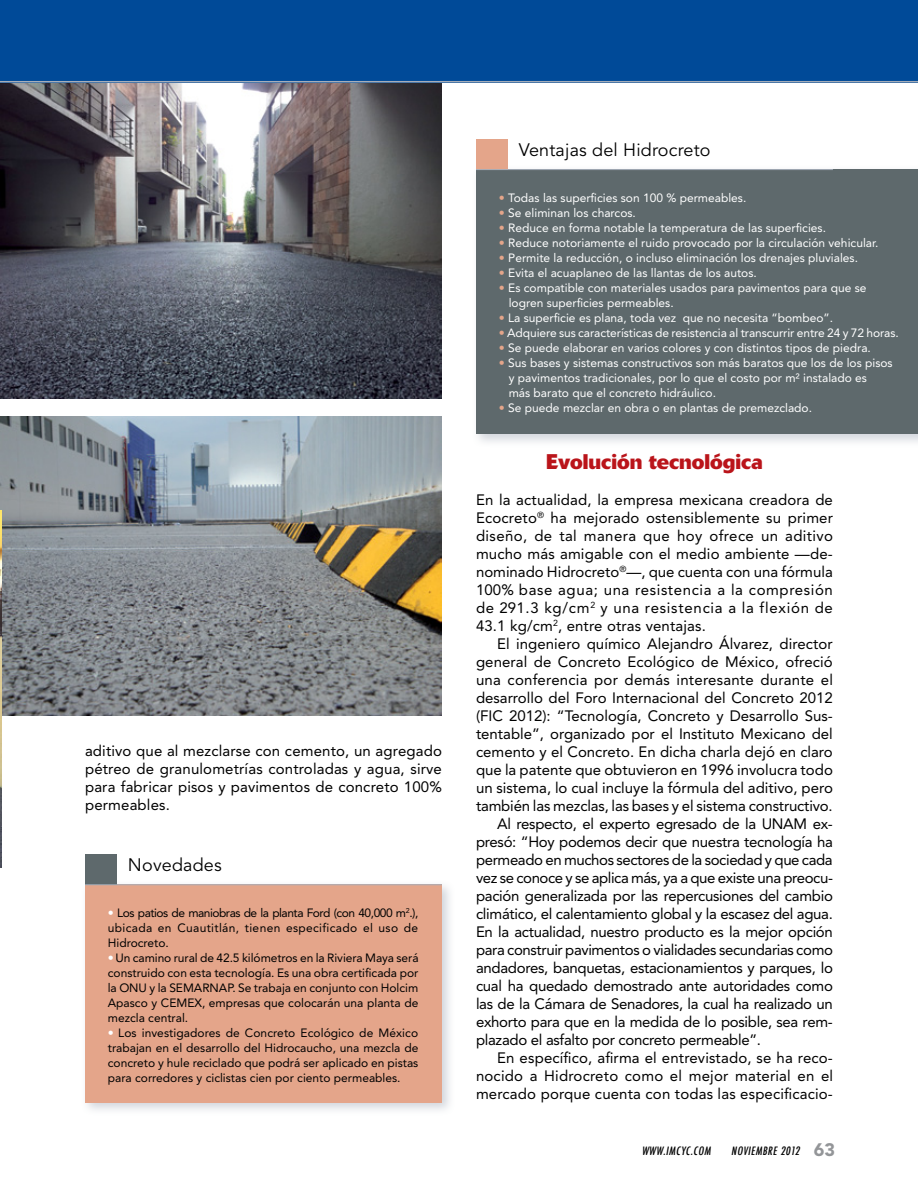
<style>
.page{position:relative;width:918px;height:1188px;background:#fff}
.page>*{position:absolute;margin:0;border:0;box-sizing:border-box;transform-origin:0 0}
.t1{font:700 21px "Delta";color:#ba141a}
.t2{font:18px "Avenir";letter-spacing:.01em;color:#000}
.t3{font:15px/18px "Avenir";letter-spacing:-.01em;color:#000;text-align:justify}
.t4{font:15px "Avenir";letter-spacing:.01em;color:#000}
.t5{font:15px "Avenir";letter-spacing:.015em;color:#000}
.t6{font:12px/15px "Avenir";color:#fff}
.t7{font:12px/15px "Avenir";color:#000;text-align:justify}
.t8{font:italic 500 condensed 11.25px "Futura";color:#000}
.s1{font-weight:900;color:#fff}
.s2{font-weight:900;color:#e4a58a}
.s3{font-family:"Avenir";font-weight:900;font-style:normal;font-stretch:normal;font-size:18px;color:#939598}
</style>
<div class="page">
<img style="left:0;top:82px;width:442px;height:317px">
<img style="left:0;top:417px;width:442px;height:299px">
<img style="left:0;top:510px;width:1px;height:357px">
<div style="left:0;top:0;width:918px;height:82px;background:#004a98"></div>
<hr style="left:0;top:81px;width:918px;height:1px;background:#a5adb9">
<div style="left:80px;top:880px;width:376px;height:237px;background:#a5adb9;opacity:.5"></div>
<div style="left:85px;top:885px;width:357px;height:218px;background:#e4a58a"></div>
<div style="left:471px;top:165px;width:447px;height:282px;background:#a5adb9;opacity:.5"></div>
<div style="left:476px;top:170px;width:442px;height:264px;background:#5e696c"></div>
<div style="left:85px;top:854px;width:32px;height:31px;background:#5e696c"></div>
<div style="left:476px;top:139px;width:32px;height:31px;background:#e4a58a"></div>
<hr style="left:85px;top:884px;width:357px;height:1px;background:#a5adb9">
<hr style="left:476px;top:169px;width:357px;height:1px;background:#a5adb9">
<p class="t3" style="left:85px;top:742px;width:358px">aditivo que al mezclarse con cemento, un agregado pétreo de granulometrías controladas y agua, sirve para fabricar pisos y pavimentos de concreto 100% permeables.</p>
<p class="t2" style="left:128px;top:855px;width:95px">Novedades</p>
<p class="t7" style="left:108px;top:905px;width:312px"><span class="s1">•</span> Los patios de maniobras de la planta Ford (con 40,000 m<sup>2</sup>.), ubicada en Cuautitlán, tienen especificado el uso de Hidrocreto.</p>
<p class="t7" style="left:108px;top:950px;width:312px"><span class="s1">•</span> Un camino rural de 42.5 kilómetros en la Riviera Maya será construido con esta tecnología. Es una obra certificada por la ONU y la SEMARNAP. Se trabaja en conjunto con Holcim Apasco y CEMEX, empresas que colocarán una planta de mezcla central.</p>
<p class="t7" style="left:108px;top:1025px;width:312px"><span class="s1">•</span> Los investigadores de Concreto Ecológico de México trabajan en el desarrollo del Hidrocaucho, una mezcla de concreto y hule reciclado que podrá ser aplicado en pistas para corredores y ciclistas cien por ciento permeables.</p>
<p class="t2" style="left:519px;top:139px;width:193px">Ventajas del Hidrocreto</p>
<p class="t6" style="left:499px;top:190px;width:249px"><span class="s2">•</span> Todas las superficies son 100 % permeables.</p>
<p class="t6" style="left:499px;top:205px;width:139px"><span class="s2">•</span> Se eliminan los charcos.</p>
<p class="t6" style="left:499px;top:220px;width:329px"><span class="s2">•</span> Reduce en forma notable la temperatura de las superficies.</p>
<p class="t6" style="left:499px;top:235px;width:381px"><span class="s2">•</span> Reduce notoriamente el ruido provocado por la circulación vehicular.</p>
<p class="t6" style="left:499px;top:250px;width:361px"><span class="s2">•</span> Permite la reducción, o incluso eliminación los drenajes pluviales.</p>
<p class="t6" style="left:499px;top:265px;width:260px"><span class="s2">•</span> Evita el acuaplaneo de las llantas de los autos.</p>
<p class="t6" style="left:509px;top:280px;width:359px;text-indent:-10px"><span class="s2">•</span> Es compatible con materiales usados para pavimentos para que se logren superficies permeables.</p>
<p class="t6" style="left:499px;top:310px;width:336px"><span class="s2">•</span> La superficie es plana, toda vez que no necesita “bombeo”.</p>
<p class="t6" style="left:499px;top:325px;width:402px"><span class="s2">•</span> Adquiere sus características de resistencia al transcurrir entre 24 y 72 horas.</p>
<p class="t6" style="left:499px;top:340px;width:374px"><span class="s2">•</span> Se puede elaborar en varios colores y con distintos tipos de piedra.</p>
<p class="t6" style="left:509px;top:355px;width:385px;text-indent:-10px"><span class="s2">•</span> Sus bases y sistemas constructivos son más baratos que los de los pisos y pavimentos tradicionales, por lo que el costo por m² instalado es<br>más barato que el concreto hidráulico.</p>
<p class="t6" style="left:499px;top:400px;width:315px"><span class="s2">•</span> Se puede mezclar en obra o en plantas de premezclado.</p>
<h1 class="t1" style="left:546px;top:449px;width:218px">Evolución tecnológica</h1>
<p class="t3" style="left:476px;top:491px;width:359px">En la actualidad, la empresa mexicana creadora de Ecocreto<sup>®</sup> ha mejorado ostensiblemente su primer diseño, de tal manera que hoy ofrece un aditivo mucho más amigable con el medio ambiente —de&shy;nominado Hidrocreto<sup>®</sup>—, que cuenta con una fórmula 100% base agua; una resistencia a la compresión de 291.3 kg/cm<sup>2</sup> y una resistencia a la flexión de 43.1 kg/cm<sup>2</sup>, entre otras ventajas.</p>
<p class="t3" style="left:497px;top:635px;width:337px">El ingeniero químico Alejandro Álvarez, director</p>
<p class="t3" style="left:476px;top:653px;width:358px">general de Concreto Ecológico de México, ofreció</p>
<p class="t5" style="left:476px;top:671px;width:359px">una conferencia por demás interesante durante el</p>
<p class="t3" style="left:476px;top:689px;width:358px">desarrollo del Foro Internacional del Concreto 2012</p>
<p class="t3" style="left:476px;top:707px;width:358px">(FIC 2012): “Tecnología, Concreto y Desarrollo Sus-</p>
<p class="t3" style="left:476px;top:725px;width:358px">tentable”, organizado por el Instituto Mexicano del</p>
<p class="t3" style="left:476px;top:743px;width:358px">cemento y el Concreto. En dicha charla dejó en claro</p>
<p class="t3" style="left:476px;top:761px;width:358px">que la patente que obtuvieron en 1996 involucra todo</p>
<p class="t3" style="left:476px;top:779px;width:358px">un sistema, lo cual incluye la fórmula del aditivo, pero</p>
<p class="t3" style="left:476px;top:797px;width:358px">también las mezclas, las bases y el sistema constructivo.</p>
<p class="t3" style="left:497px;top:815px;width:337px">Al respecto, el experto egresado de la UNAM ex-</p>
<p class="t3" style="left:476px;top:833px;width:358px">presó: “Hoy podemos decir que nuestra tecnología ha</p>
<p class="t3" style="left:476px;top:851px;width:358px">permeado en muchos sectores de la sociedad y que cada</p>
<p class="t3" style="left:476px;top:869px;width:359px">vez se conoce y se aplica más, ya a que existe una preocu-</p>
<p class="t3" style="left:476px;top:887px;width:358px">pación generalizada por las repercusiones del cambio</p>
<p class="t3" style="left:476px;top:905px;width:358px">climático, el calentamiento global y la escasez del agua.</p>
<p class="t3" style="left:476px;top:923px;width:358px">En la actualidad, nuestro producto es la mejor opción</p>
<p class="t3" style="left:476px;top:941px;width:359px">para construir pavimentos o vialidades secundarias como</p>
<p class="t3" style="left:476px;top:959px;width:358px">andadores, banquetas, estacionamientos y parques, lo</p>
<p class="t3" style="left:476px;top:977px;width:358px">cual ha quedado demostrado ante autoridades como</p>
<p class="t3" style="left:476px;top:995px;width:358px">las de la Cámara de Senadores, la cual ha realizado un</p>
<p class="t3" style="left:476px;top:1013px;width:358px">exhorto para que en la medida de lo posible, sea rem-</p>
<p class="t3" style="left:476px;top:1031px;width:287px">plazado el asfalto por concreto permeable”.</p>
<p class="t4" style="left:497px;top:1049px;width:337px">En específico, afirma el entrevistado, se ha reco-</p>
<p class="t5" style="left:476px;top:1067px;width:359px">nocido a Hidrocreto como el mejor material en el</p>
<p class="t4" style="left:476px;top:1085px;width:358px">mercado porque cuenta con todas las especificacio-</p>
<p class="t8" style="left:642px;top:1143px;width:73px">WWW.IMCYC.COM</p>
<p class="t8" style="left:731px;top:1143px;width:105px">NOVIEMBRE 2012 <span class="s3">6 3</span></p>
</div>
